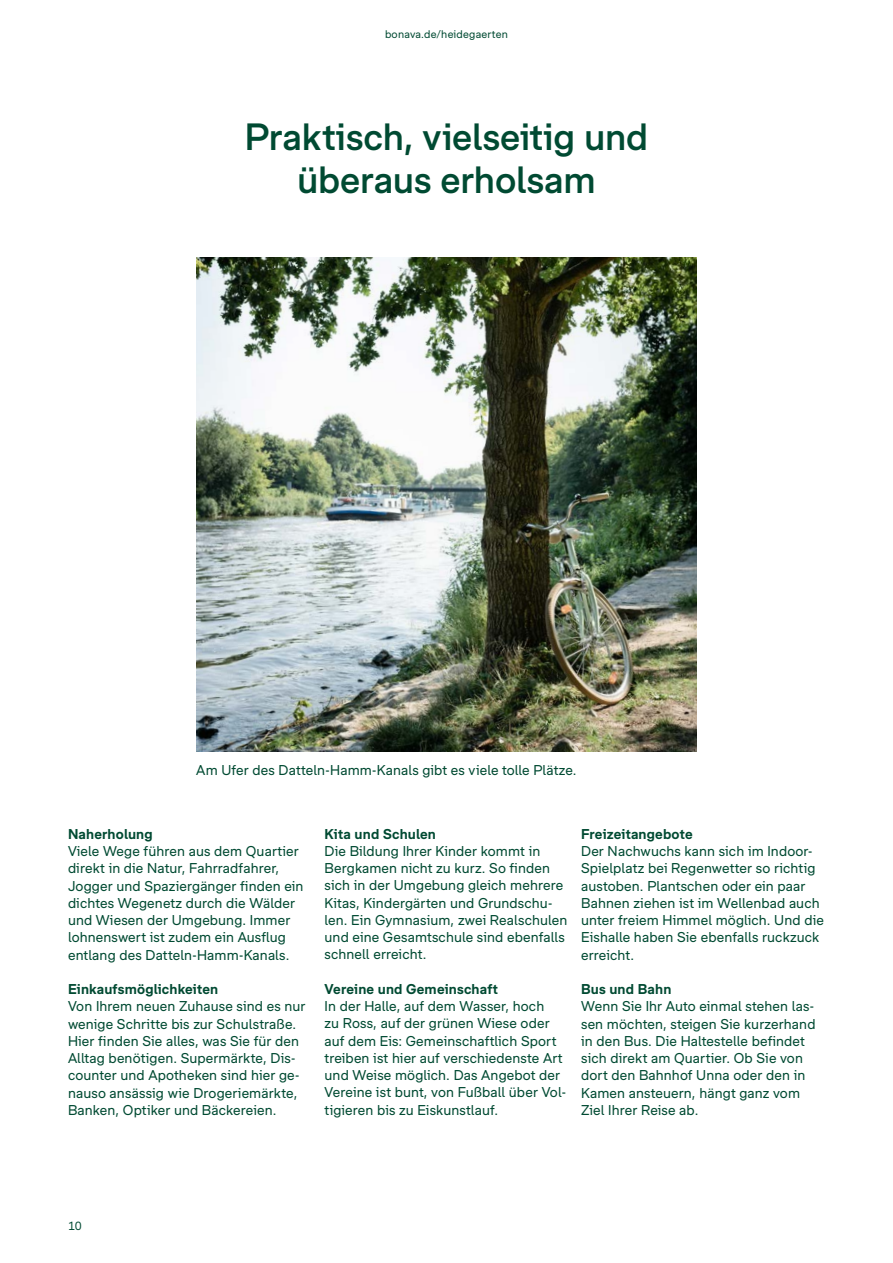
<style>
.page{position:relative;width:893px;height:1263px;background:#fff}
.page>*{position:absolute;margin:0;border:0;box-sizing:border-box;transform-origin:0 0}
.Headline_24pt_medium{font:500 36px/43.2px "Bonava Sans";letter-spacing:-.005em;color:#004a32;text-align:center}
.Text_9pt_regular_lin{font:13.5px/17.2px "Bonava Sans";letter-spacing:.01em;color:#004a32}
.Zwischenheadline_9pt{font:700 13.5px "Bonava Sans";letter-spacing:.01em;color:#004a32}
.t1{font:11.25px "Bonava Sans";color:#004a32}
.t2{font:10.5px "Bonava Sans";letter-spacing:.02em;color:#004a32}
</style>
<div class="page">
<hr style="left:892px;top:0;width:1px;height:1263px;background:#e8f4f1">
<img style="left:196px;top:258px;width:501px;height:494px">
<p class="t2" style="left:385px;top:28px;width:124px">bonava.de/heidegaerten</p>
<p class="Headline_24pt_medium" style="left:245px;top:114px;width:405px">Praktisch, vielseitig und überaus erholsam</p>
<p class="Text_9pt_regular_lin" style="left:196px;top:761px;width:382px">Am Ufer des Datteln-Hamm-Kanals gibt es viele tolle Plätze.</p>
<p class="Zwischenheadline_9pt" style="left:68px;top:826px;width:86px">Naherholung</p>
<p class="Text_9pt_regular_lin" style="left:68px;top:842px;width:237px">Viele Wege führen aus dem Quartier direkt in die Natur, Fahrradfahrer, Jogger und Spaziergänger finden ein dichtes Wegenetz durch die Wälder und Wiesen der Umgebung. Immer lohnenswert ist zudem ein Ausflug entlang des Datteln-Hamm-Kanals.</p>
<p class="Zwischenheadline_9pt" style="left:68px;top:981px;width:152px">Einkaufsmöglichkeiten</p>
<p class="Text_9pt_regular_lin" style="left:68px;top:997px;width:239px">Von Ihrem neuen Zuhause sind es nur wenige Schritte bis zur Schulstraße.<br>Hier finden Sie alles, was Sie für den Alltag benötigen. Supermärkte, Dis&shy;counter und Apotheken sind hier ge&shy;nauso ansässig wie Drogeriemärkte, Banken, Optiker und Bäckereien.</p>
<p class="Zwischenheadline_9pt" style="left:325px;top:826px;width:113px">Kita und Schulen</p>
<p class="Text_9pt_regular_lin" style="left:325px;top:842px;width:244px">Die Bildung Ihrer Kinder kommt in Bergkamen nicht zu kurz. So finden sich in der Umgebung gleich mehrere Kitas, Kindergärten und Grundschu&shy;len. Ein Gymnasium, zwei Realschulen und eine Gesamtschule sind ebenfalls schnell erreicht.</p>
<p class="Zwischenheadline_9pt" style="left:325px;top:981px;width:175px">Vereine und Gemeinschaft</p>
<p class="Text_9pt_regular_lin" style="left:325px;top:997px;width:243px">In der Halle, auf dem Wasser, hoch<br>zu Ross, auf der grünen Wiese oder auf dem Eis: Gemeinschaftlich Sport treiben ist hier auf verschiedenste Art und Weise möglich. Das Angebot der Vereine ist bunt, von Fußball über Vol&shy;tigieren bis zu Eiskunstlauf.</p>
<p class="Zwischenheadline_9pt" style="left:581px;top:826px;width:113px">Freizeitangebote</p>
<p class="Text_9pt_regular_lin" style="left:581px;top:842px;width:244px">Der Nachwuchs kann sich im Indoor-<br>Spielplatz bei Regenwetter so richtig austoben. Plantschen oder ein paar<br>Bahnen ziehen ist im Wellenbad auch unter freiem Himmel möglich. Und die<br>Eishalle haben Sie ebenfalls ruckzuck erreicht.</p>
<p class="Zwischenheadline_9pt" style="left:581px;top:981px;width:92px">Bus und Bahn</p>
<p class="Text_9pt_regular_lin" style="left:581px;top:997px;width:236px">Wenn Sie Ihr Auto einmal stehen las&shy;sen möchten, steigen Sie kurzerhand in den Bus. Die Haltestelle befindet sich direkt am Quartier. Ob Sie von dort den Bahnhof Unna oder den in<br>Kamen ansteuern, hängt ganz vom<br>Ziel Ihrer Reise ab.</p>
<p class="t1" style="left:68px;top:1219px;width:15px">10</p>
</div>
